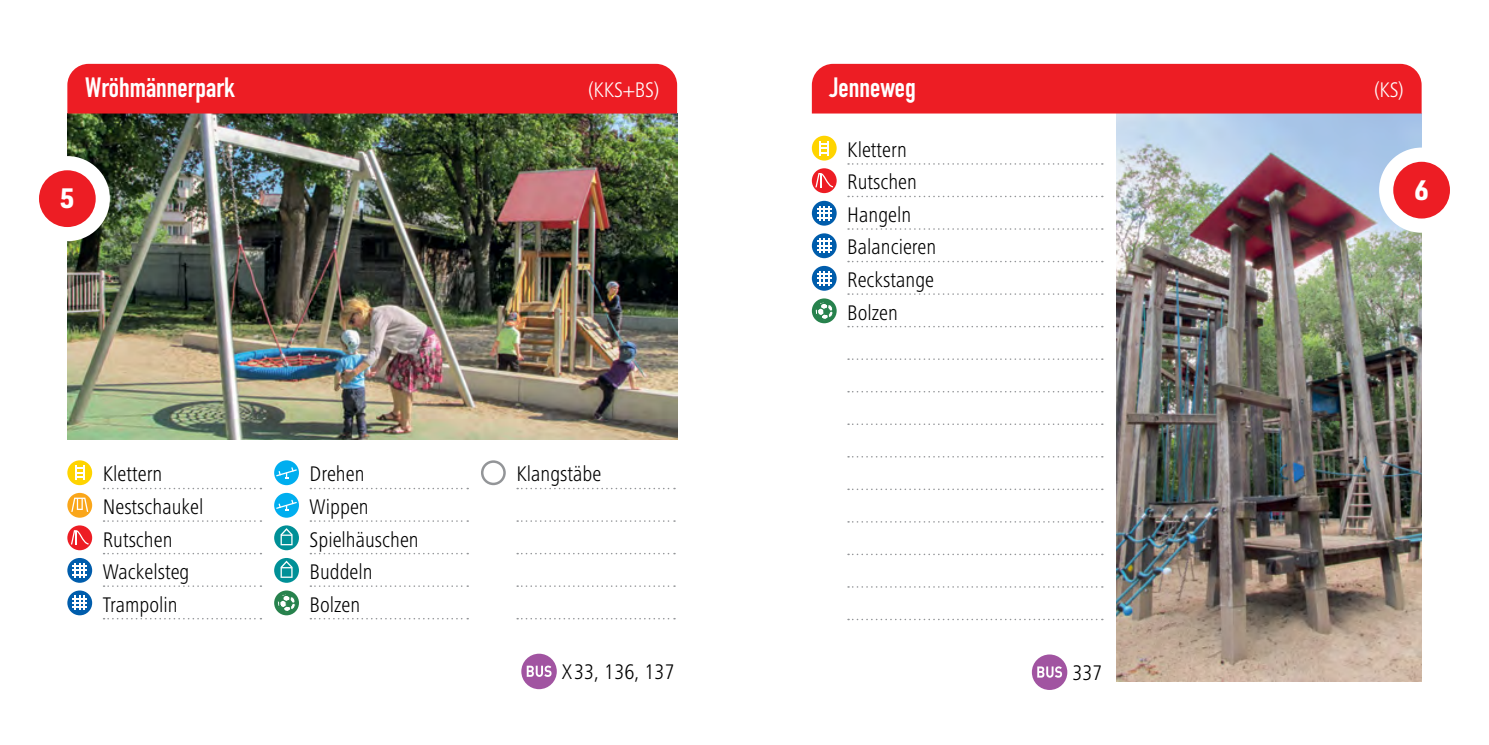
<style>
.page{position:relative;width:1489px;height:745px;background:#fff}
.page>*{position:absolute;margin:0;border:0;box-sizing:border-box;transform-origin:0 0}
.t1{font:700 27.5px "DIN Condensed";color:#fff}
.t2{font:700 27.5px "URWDIN";color:#fff}
.t3{font:300 condensed 22px/32.5px "Frutiger Next Pro";color:#000}
.t4{font:300 condensed 22px "Frutiger Next Pro";color:#fff}
</style>
<div class="page">
<img style="left:1116px;top:113px;width:305px;height:567px">
<div style="left:811px;top:64px;width:610px;height:49px;background:#ed1d24"></div>
<div style="left:1378px;top:147px;width:85px;height:85px;background:#fff;border-radius:50%"></div>
<div style="left:1393px;top:162px;width:56px;height:56px;background:#ed1d24;border-radius:50%"></div>
<svg style="left:848px;top:163px;width:254px;height:1px"></svg>
<svg style="left:848px;top:195px;width:254px;height:2px"></svg>
<svg style="left:848px;top:228px;width:254px;height:1px"></svg>
<svg style="left:848px;top:260px;width:254px;height:2px"></svg>
<svg style="left:848px;top:293px;width:254px;height:1px"></svg>
<svg style="left:848px;top:325px;width:254px;height:2px"></svg>
<svg style="left:848px;top:358px;width:254px;height:1px"></svg>
<svg style="left:848px;top:391px;width:254px;height:1px"></svg>
<svg style="left:848px;top:423px;width:254px;height:1px"></svg>
<svg style="left:848px;top:456px;width:254px;height:1px"></svg>
<svg style="left:848px;top:488px;width:254px;height:1px"></svg>
<svg style="left:848px;top:521px;width:254px;height:1px"></svg>
<svg style="left:848px;top:553px;width:254px;height:1px"></svg>
<svg style="left:848px;top:586px;width:254px;height:1px"></svg>
<svg style="left:848px;top:618px;width:254px;height:1px"></svg>
<div style="left:811px;top:136px;width:25px;height:24px;background:#ffd400;border-radius:50%"></div>
<svg style="left:819px;top:141px;width:9px;height:14px"></svg>
<svg style="left:811px;top:168px;width:25px;height:25px"></svg>
<svg style="left:815px;top:173px;width:18px;height:14px"></svg>
<svg style="left:811px;top:201px;width:25px;height:24px"></svg>
<svg style="left:816px;top:205px;width:15px;height:15px"></svg>
<div style="left:811px;top:233px;width:25px;height:25px;background:#005dac;border-radius:50%"></div>
<svg style="left:817px;top:238px;width:14px;height:15px"></svg>
<svg style="left:811px;top:266px;width:25px;height:24px"></svg>
<svg style="left:816px;top:270px;width:15px;height:15px"></svg>
<svg style="left:811px;top:298px;width:25px;height:25px"></svg>
<svg style="left:815px;top:301px;width:18px;height:19px"></svg>
<div style="left:1031px;top:654px;width:36px;height:35px;background:#a154a1;border-radius:50%"></div>
<svg style="left:1037px;top:666px;width:25px;height:11px"></svg>
<img style="left:67px;top:113px;width:610px;height:326px">
<div style="left:67px;top:64px;width:610px;height:49px;background:#ed1d24"></div>
<div style="left:25px;top:156px;width:85px;height:85px;background:#fff;border-radius:50%"></div>
<div style="left:39px;top:170px;width:57px;height:57px;background:#ed1d24;border-radius:50%"></div>
<svg style="left:104px;top:487px;width:157px;height:2px"></svg>
<svg style="left:104px;top:520px;width:157px;height:1px"></svg>
<svg style="left:104px;top:553px;width:157px;height:1px"></svg>
<svg style="left:104px;top:585px;width:157px;height:1px"></svg>
<svg style="left:104px;top:618px;width:157px;height:1px"></svg>
<div style="left:67px;top:460px;width:25px;height:25px;background:#ffd400;border-radius:50%"></div>
<svg style="left:75px;top:465px;width:9px;height:15px"></svg>
<div style="left:67px;top:492px;width:25px;height:25px;background:#faa61a;border-radius:50%"></div>
<svg style="left:71px;top:497px;width:17px;height:14px"></svg>
<div style="left:67px;top:525px;width:25px;height:25px;background:#ed1d24;border-radius:50%"></div>
<svg style="left:71px;top:530px;width:18px;height:14px"></svg>
<svg style="left:67px;top:557px;width:25px;height:25px"></svg>
<svg style="left:72px;top:562px;width:15px;height:15px"></svg>
<div style="left:67px;top:590px;width:25px;height:25px;background:#005dac;border-radius:50%"></div>
<svg style="left:72px;top:595px;width:15px;height:15px"></svg>
<svg style="left:310px;top:487px;width:158px;height:2px"></svg>
<svg style="left:310px;top:520px;width:158px;height:1px"></svg>
<svg style="left:310px;top:552px;width:158px;height:2px"></svg>
<svg style="left:310px;top:585px;width:158px;height:1px"></svg>
<svg style="left:310px;top:618px;width:158px;height:1px"></svg>
<div style="left:274px;top:460px;width:25px;height:25px;background:#00aeef;border-radius:50%"></div>
<svg style="left:276px;top:467px;width:21px;height:11px"></svg>
<div style="left:274px;top:492px;width:25px;height:25px;background:#00aeef;border-radius:50%"></div>
<svg style="left:276px;top:499px;width:21px;height:11px"></svg>
<svg style="left:274px;top:525px;width:25px;height:25px"></svg>
<svg style="left:280px;top:527px;width:12px;height:18px"></svg>
<svg style="left:274px;top:557px;width:25px;height:25px"></svg>
<svg style="left:280px;top:560px;width:12px;height:17px"></svg>
<div style="left:274px;top:590px;width:25px;height:25px;background:#27824d;border-radius:50%"></div>
<svg style="left:277px;top:593px;width:19px;height:19px"></svg>
<svg style="left:517px;top:487px;width:158px;height:2px"></svg>
<svg style="left:517px;top:520px;width:158px;height:1px"></svg>
<svg style="left:517px;top:552px;width:158px;height:2px"></svg>
<svg style="left:517px;top:585px;width:158px;height:1px"></svg>
<svg style="left:517px;top:618px;width:158px;height:1px"></svg>
<div style="left:481px;top:460px;width:25px;height:25px;border:2px solid #939598;border-radius:50%"></div>
<div style="left:521px;top:653px;width:35px;height:35px;background:#a154a1;border-radius:50%"></div>
<svg style="left:526px;top:665px;width:25px;height:11px"></svg>
<p class="t1" style="left:85px;top:69px;width:151px">Wröhmännerpark</p>
<p class="t4" style="left:588px;top:77px;width:73px">(KKS+BS)</p>
<p class="t2" style="left:60px;top:180px;width:16px">5</p>
<p class="t3" style="left:103px;top:457px;width:102px">Klettern<br>Nestschaukel<br>Rutschen<br>Wackelsteg<br>Trampolin</p>
<p class="t3" style="left:309px;top:457px;width:111px">Drehen<br>Wippen<br>Spielhäuschen<br>Buddeln<br>Bolzen</p>
<p class="t3" style="left:516px;top:457px;width:86px">Klangstäbe</p>
<p class="t3" style="left:562px;top:655px;width:114px">X 33, 136, 137</p>
<p class="t1" style="left:829px;top:69px;width:88px">Jenneweg</p>
<p class="t4" style="left:1373px;top:77px;width:31px">(KS)</p>
<p class="t3" style="left:847px;top:133px;width:90px">Klettern<br>Rutschen<br>Hangeln<br>Balancieren<br>Reckstange<br>Bolzen</p>
<p class="t2" style="left:1413px;top:171px;width:16px">6</p>
<p class="t3" style="left:1072px;top:656px;width:32px">337</p>
</div>
